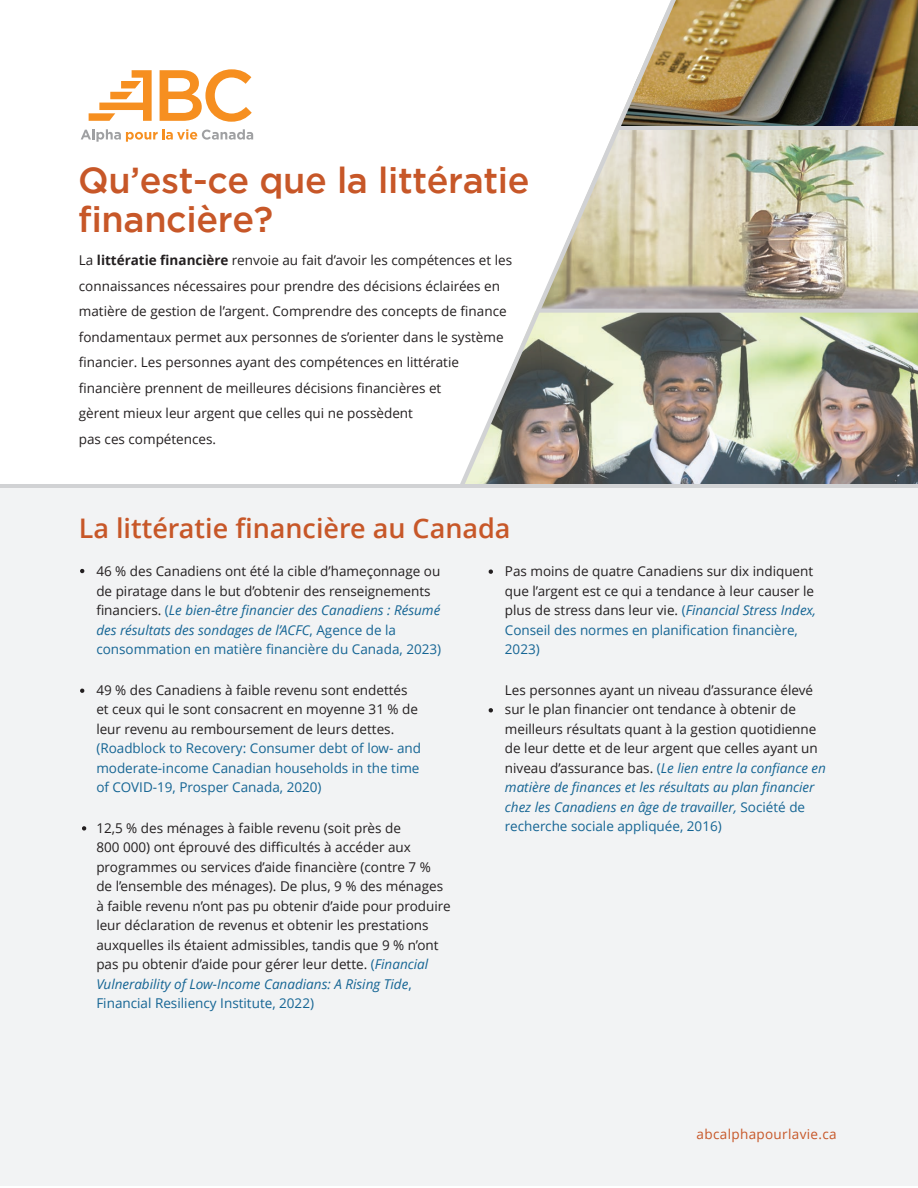
<style>
.page{position:relative;width:918px;height:1188px;background:#fff}
.page>*{position:absolute;margin:0;border:0;box-sizing:border-box;transform-origin:0 0}
.t1{font:500 36px/39px "Gotham";letter-spacing:-.01em;color:#c75728}
.t2{font:600 27px "Open Sans";color:#c75728}
.t3{font:13.5px/19.5px "Open Sans";color:#231f20}
.t4{font:13.5px/19.5px "Open Sans";color:#156594;text-align:justify}
.t5{font:13.5px "Open Sans";letter-spacing:.025em;color:#c75728}
.s1{font-weight:700}
.s2{color:#156594}
.s3{font-style:italic;color:#156594}
</style>
<div class="page">
<img style="left:676px;top:130px;width:242px;height:354px">
<img style="left:676px;top:0;width:242px;height:127px">
<svg style="left:460px;top:0;width:216px;height:484px"></svg>
<svg style="left:536px;top:309px;width:382px;height:4px"></svg>
<hr style="left:616px;top:127px;width:302px;height:3px;background:#d1d2d4">
<div style="left:0;top:485px;width:918px;height:700px;background:#f2f3f4"></div>
<svg style="left:160px;top:69px;width:92px;height:53px"></svg>
<svg style="left:89px;top:70px;width:63px;height:51px"></svg>
<svg style="left:81px;top:129px;width:172px;height:13px"></svg>
<svg style="left:80px;top:569px;width:4px;height:4px"></svg>
<svg style="left:80px;top:689px;width:4px;height:4px"></svg>
<svg style="left:82px;top:826px;width:4px;height:5px"></svg>
<svg style="left:489px;top:570px;width:4px;height:4px"></svg>
<svg style="left:489px;top:708px;width:4px;height:4px"></svg>
<hr style="left:0;top:484px;width:918px;height:4px;background:#d1d2d4">
<h1 class="t1" style="left:78px;top:163px;width:453px">Qu’est-ce que la littératie financière?</h1>
<p class="t3" style="left:79px;top:247px;width:435px;line-height:25.5px">La <span class="s1">littératie financière</span> renvoie au fait d’avoir les compétences et les connaissances nécessaires pour prendre des décisions éclairées en matière de gestion de l’argent. Comprendre des concepts de finance fondamentaux permet aux personnes de s’orienter dans le système financier. Les personnes ayant des compétences en littératie financière prennent de meilleures décisions financières et<br>gèrent mieux leur argent que celles qui ne possèdent<br>pas ces compétences.</p>
<h2 class="t2" style="left:79px;top:509px;width:433px">La littératie financière au Canada</h2>
<p class="t3" style="left:505px;top:561px;width:313px">Pas moins de quatre Canadiens sur dix indiquent que l’argent est ce qui a tendance à leur causer le plus de stress dans leur vie. <span class="s2">(</span><span class="s3">Financial Stress Index, </span><span class="s2">Conseil des normes en planification financière, 2023)</span></p>
<p class="t3" style="left:505px;top:680px;width:323px">Les personnes ayant un niveau d’assurance élevé sur le plan financier ont tendance à obtenir de meilleurs résultats quant à la gestion quotidienne de leur dette et de leur argent que celles ayant un niveau d’assurance bas. <span class="s2">(</span><span class="s3">Le lien entre la confiance en matière de finances et les résultats au plan financier chez les Canadiens en âge de travailler,</span> <span class="s2">Société de recherche sociale appliquée, 2016)</span></p>
<p class="t3" style="left:96px;top:561px;width:346px">46 % des Canadiens ont été la cible d’hameçonnage ou de piratage dans le but d’obtenir des renseignements financiers. <span class="s2">(</span><span class="s3">Le bien-être financier des Canadiens : Résumé des résultats des sondages de l’ACFC</span><span class="s2">, Agence de la consommation en matière financière du Canada, 2023)</span></p>
<p class="t3" style="left:96px;top:680px;width:323px">49 % des Canadiens à faible revenu sont endettés et ceux qui le sont consacrent en moyenne 31 % de leur revenu au remboursement de leurs dettes.</p>
<p class="t4" style="left:96px;top:738px;width:326px">(Roadblock to Recovery: Consumer debt of low- and moderate-income Canadian households in the time of COVID-19, Prosper Canada, 2020)</p>
<p class="t3" style="left:96px;top:818px;width:356px">12,5 % des ménages à faible revenu (soit près de<br>800 000) ont éprouvé des difficultés à accéder aux programmes ou services d’aide financière (contre 7 %<br>de l’ensemble des ménages). De plus, 9 % des ménages à faible revenu n’ont pas pu obtenir d’aide pour produire leur déclaration de revenus et obtenir les prestations auxquelles ils étaient admissibles, tandis que 9 % n’ont pas pu obtenir d’aide pour gérer leur dette. <span class="s2">(</span><span class="s3">Financial Vulnerability of Low-Income Canadians: A Rising Tide</span><span class="s2">, Financial Resiliency Institute, 2022)</span></p>
<p class="t5" style="left:697px;top:1125px;width:142px">abcalphapourlavie.ca</p>
</div>
